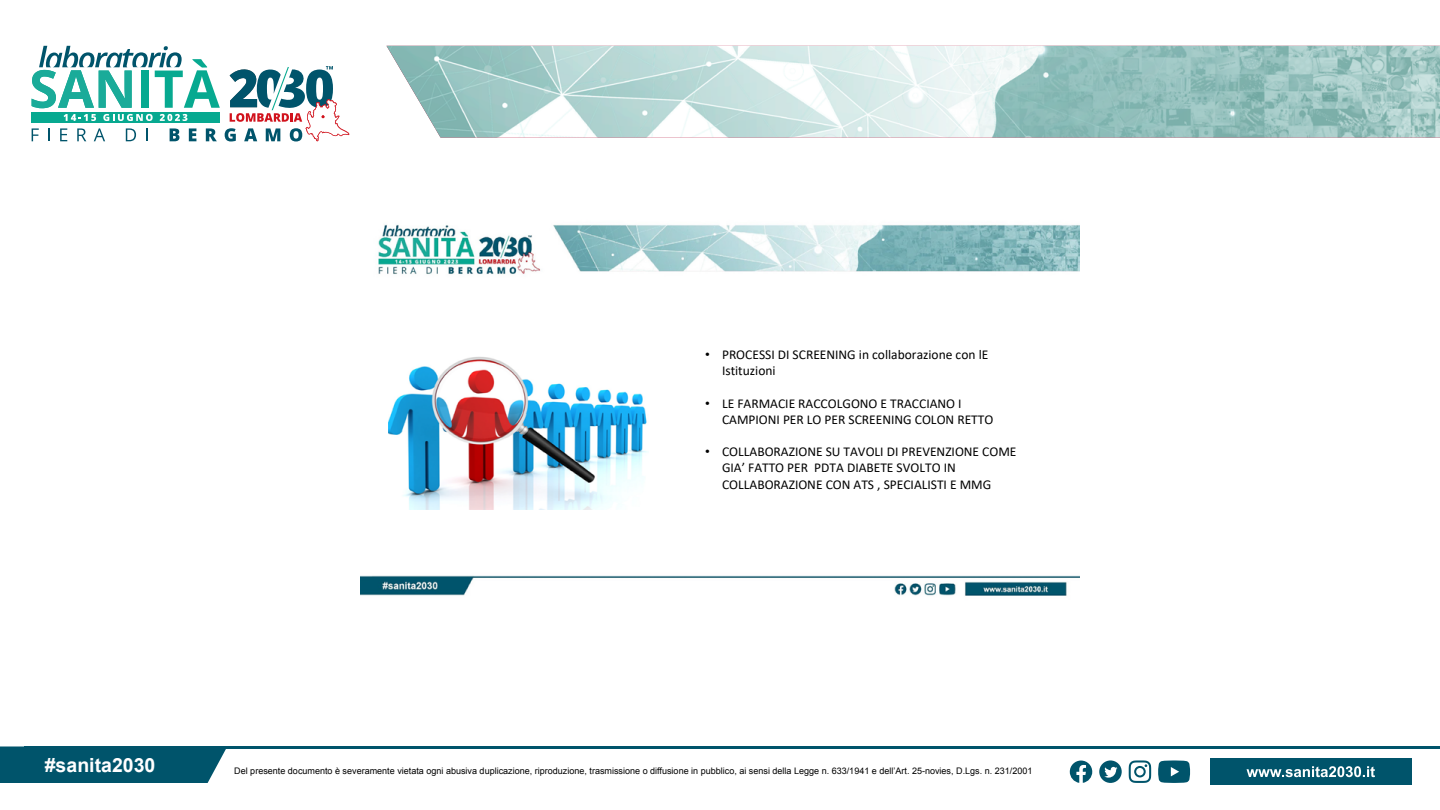
<style>
.page{position:relative;width:1440px;height:810px;background:#fff}
.page>*{position:absolute;margin:0;border:0;box-sizing:border-box;transform-origin:0 0}
.t1{font:700 19.5px "Arial";color:#fff}
.t2{font:13.5px/15.8px "Calibri";color:#000}
.t3{font:9px "Arial";color:#000}
.s1{font-family:"Arial"}
</style>
<div class="page">
<img style="left:386px;top:46px;width:1054px;height:92px">
<svg style="left:32px;top:46px;width:317px;height:95px"></svg>
<div style="left:0;top:746px;width:226px;height:37px;background:#00546b"></div>
<div style="left:1210px;top:759px;width:201px;height:26px;background:#00546b"></div>
<hr style="left:24px;top:746px;width:1416px;height:3px;background:#00546b">
<svg style="left:1247px;top:766px;width:128px;height:11px"></svg>
<svg style="left:1129px;top:760px;width:22px;height:23px"></svg>
<svg style="left:1158px;top:760px;width:32px;height:23px"></svg>
<svg style="left:1070px;top:761px;width:22px;height:22px"></svg>
<svg style="left:1099px;top:760px;width:23px;height:23px"></svg>
<img style="left:360px;top:224px;width:720px;height:372px">
<img style="left:389px;top:336px;width:260px;height:174px">
<p class="t2" style="left:722px;top:346px;width:268px;text-indent:-17px"><span class="s1">•</span> PROCESSI DI SCREENING in collaborazione con lE<br>Istituzioni</p>
<p class="t2" style="left:722px;top:395px;width:273px;text-indent:-17px"><span class="s1">•</span> LE FARMACIE RACCOLGONO E TRACCIANO I<br>CAMPIONI PER LO PER SCREENING COLON RETTO</p>
<p class="t2" style="left:722px;top:443px;width:296px;line-height:16.5px;text-indent:-17px"><span class="s1">•</span> COLLABORAZIONE SU TAVOLI DI PREVENZIONE COME<br>GIA’ FATTO PER PDTA DIABETE SVOLTO IN<br>COLLABORAZIONE CON ATS , SPECIALISTI E MMG</p>
<h1 class="t1" style="left:45px;top:752px;width:112px">#sanita2030</h1>
<p class="t3" style="left:234px;top:765px;width:800px">Del presente documento è severamente vietata ogni abusiva duplicazione, riproduzione, trasmissione o diffusione in pubblico, ai sensi della Legge n. 633/1941 e dell’Art. 25-novies, D.Lgs. n. 231/2001</p>
</div>
